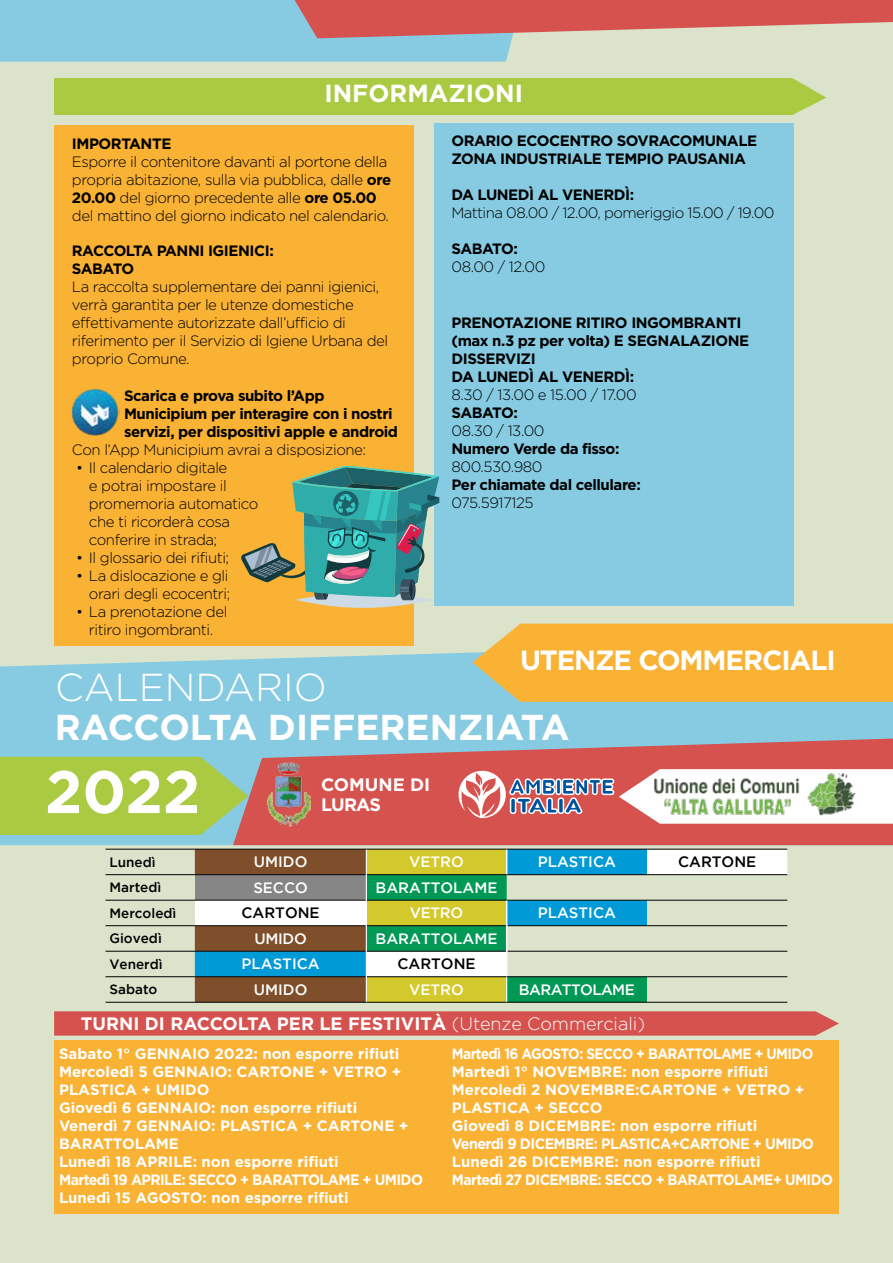
<style>
.page{position:relative;width:893px;height:1263px;background:#dbe3cb}
.page>*{position:absolute;margin:0;border:0;box-sizing:border-box;transform-origin:0 0}
.t1{font:700 60px "Gotham";color:#fff}
.t2{font:300 38.85px "Gotham";color:#fff}
.t3{font:700 36px "Gotham";color:#fff}
.t4{font:700 27.75px "Gotham";letter-spacing:-.04em;color:#fff}
.t5{font:700 24.75px "Gotham";color:#fff}
.t6{font:700 18px/19.5px "Gotham";color:#fff}
.t7{font:300 15px/18px "Gotham";letter-spacing:-.03em;color:#000}
.t8{font:700 15px/18px "Gotham";letter-spacing:-.03em;color:#000}
.t9{font:700 15px/18px "Gotham";color:#fff;scale:.91 1}
.t10{font:700 15px/18px "Gotham";color:#fff}
.t11{font:500 15px "Gotham";color:#fff}
.t12{font:500 15px "Gotham";color:#000}
.t13{font:500 15px "Gotham";letter-spacing:-.04em;color:#fff}
.t14{font:500 13.5px "Gotham";color:#000}
.s1{font-weight:700}
.s2{font-weight:300}
</style>
<div class="page">
<svg style="left:0;top:0;width:893px;height:62px"></svg>
<div style="left:0;top:652px;width:893px;height:193px;background:#86cbe2"></div>
<svg style="left:233px;top:738px;width:660px;height:107px;background:#c76767"></svg>
<svg style="left:472px;top:624px;width:421px;height:78px;background:#f4b43d"></svg>
<svg style="left:459px;top:769px;width:434px;height:55px;background:#d3b6b1"></svg>
<svg style="left:0;top:757px;width:248px;height:78px;background:#a7c94e"></svg>
<svg style="left:647px;top:850px;width:140px;height:101px"></svg>
<hr style="left:106px;top:849px;width:89px;height:1px;background:#000">
<hr style="left:647px;top:849px;width:140px;height:1px;background:#000">
<hr style="left:106px;top:874px;width:89px;height:1px;background:#000">
<hr style="left:647px;top:874px;width:140px;height:1px;background:#000">
<hr style="left:106px;top:900px;width:89px;height:1px;background:#000">
<hr style="left:106px;top:925px;width:89px;height:1px;background:#000">
<hr style="left:106px;top:951px;width:89px;height:1px;background:#000">
<hr style="left:647px;top:951px;width:140px;height:1px;background:#000">
<hr style="left:106px;top:976px;width:89px;height:1px;background:#000">
<hr style="left:647px;top:976px;width:140px;height:1px;background:#000">
<hr style="left:106px;top:1002px;width:89px;height:1px;background:#000">
<hr style="left:195px;top:1002px;width:171px;height:1px;background:#000">
<hr style="left:366px;top:1002px;width:141px;height:1px;background:#000">
<hr style="left:507px;top:1002px;width:140px;height:1px;background:#000">
<hr style="left:647px;top:1002px;width:140px;height:1px;background:#000">
<hr style="left:647px;top:900px;width:140px;height:1px;background:#000">
<hr style="left:647px;top:925px;width:140px;height:1px;background:#000">
<svg style="left:195px;top:849px;width:452px;height:153px;background:#7ca280"></svg>
<img style="left:267px;top:762px;width:43px;height:65px">
<div style="left:434px;top:123px;width:359px;height:483px;background:#86cbe2"></div>
<div style="left:54px;top:125px;width:360px;height:521px;background:#f9b234"></div>
<img style="left:71px;top:389px;width:49px;height:47px">
<svg style="left:296px;top:592px;width:135px;height:16px"></svg>
<svg style="left:241px;top:466px;width:198px;height:134px"></svg>
<div style="left:54px;top:78px;width:772px;height:37px;background:#aaca41"></div>
<div style="left:54px;top:1040px;width:785px;height:174px;background:#f9b234"></div>
<div style="left:54px;top:1011px;width:785px;height:24px;background:#d5524e"></div>
<h3 class="t5" style="left:324px;top:79px;width:200px">INFORMAZIONI</h3>
<p class="t8" style="left:72px;top:134px;width:101px">IMPORTANTE</p>
<p class="t7" style="left:72px;top:152px;width:321px">Esporre il contenitore davanti al portone della propria abitazione, sulla via pubblica, dalle <span class="s1">ore 20.00</span> del giorno precedente alle <span class="s1">ore 05.00 </span>del mattino del giorno indicato nel calendario.</p>
<p class="t8" style="left:72px;top:242px;width:203px">RACCOLTA PANNI IGIENICI:<br>SABATO</p>
<p class="t7" style="left:72px;top:278px;width:318px">La raccolta supplementare dei panni igienici, verrà garantita per le utenze domestiche effettivamente autorizzate dall’ufficio di riferimento per il Servizio di Igiene Urbana del proprio Comune.</p>
<p class="t8" style="left:124px;top:386px;width:276px">Scarica e prova subito l’App<br>Municipium per interagire con i nostri servizi, per dispositivi apple e android</p>
<p class="t7" style="left:72px;top:440px;width:296px">Con l’App Municipium avrai a disposizione:</p>
<p class="t7" style="left:89px;top:458px;width:171px;text-indent:-13px">• Il calendario digitale<br>e potrai impostare il promemoria automatico che ti ricorderà cosa conferire in strada;</p>
<p class="t7" style="left:76px;top:548px;width:155px">• Il glossario dei rifiuti;</p>
<p class="t7" style="left:76px;top:566px;width:156px;text-align:right">• La dislocazione e gli orari degli ecocentri;</p>
<p class="t7" style="left:76px;top:602px;width:153px;text-align:center">• La prenotazione del ritiro ingombranti.</p>
<h2 class="t2" style="left:55px;top:666px;width:273px">CALENDARIO</h2>
<p class="t8" style="left:451px;top:132px;width:307px">ORARIO ECOCENTRO SOVRACOMUNALE<br>ZONA INDUSTRIALE TEMPIO PAUSANIA</p>
<p class="t8" style="left:451px;top:186px;width:184px">DA LUNEDÌ AL VENERDÌ:</p>
<p class="t7" style="left:451px;top:204px;width:324px">Mattina 08.00 / 12.00, pomeriggio 15.00 / 19.00</p>
<p class="t8" style="left:451px;top:240px;width:68px">SABATO:</p>
<p class="t7" style="left:451px;top:258px;width:95px">08.00 / 12.00</p>
<p class="t8" style="left:451px;top:313px;width:299px">PRENOTAZIONE RITIRO INGOMBRANTI (max n.3 pz per volta) E SEGNALAZIONE<br>DISSERVIZI<br>DA LUNEDÌ AL VENERDÌ:</p>
<p class="t7" style="left:451px;top:385px;width:187px">8.30 / 13.00 e 15.00 / 17.00</p>
<p class="t8" style="left:451px;top:403px;width:68px">SABATO:</p>
<p class="t7" style="left:451px;top:421px;width:95px">08.30 / 13.00</p>
<p class="t8" style="left:451px;top:439px;width:170px">Numero Verde da fisso:</p>
<p class="t7" style="left:451px;top:457px;width:93px">800.530.980</p>
<p class="t8" style="left:451px;top:475px;width:191px">Per chiamate dal cellulare:</p>
<p class="t7" style="left:451px;top:493px;width:84px">075.5917125</p>
<h3 class="t4" style="left:520px;top:644px;width:317px">UTENZE COMMERCIALI</h3>
<h3 class="t3" style="left:55px;top:707px;width:516px">RACCOLTA DIFFERENZIATA</h3>
<h1 class="t1" style="left:45px;top:757px;width:157px">2022</h1>
<p class="t6" style="left:321px;top:775px;width:111px">COMUNE DI<br>LURAS</p>
<p class="t14" style="left:109px;top:854px;width:48px">Lunedì</p>
<p class="t11" style="left:254px;top:853px;width:55px">UMIDO</p>
<p class="t11" style="left:409px;top:853px;width:56px">VETRO</p>
<p class="t11" style="left:538px;top:853px;width:80px">PLASTICA</p>
<p class="t12" style="left:678px;top:853px;width:80px">CARTONE</p>
<p class="t14" style="left:109px;top:880px;width:53px">Martedì</p>
<p class="t11" style="left:253px;top:879px;width:56px">SECCO</p>
<p class="t11" style="left:376px;top:879px;width:123px">BARATTOLAME</p>
<p class="t14" style="left:109px;top:905px;width:68px">Mercoledì</p>
<p class="t12" style="left:242px;top:904px;width:80px">CARTONE</p>
<p class="t11" style="left:410px;top:904px;width:55px">VETRO</p>
<p class="t11" style="left:538px;top:904px;width:80px">PLASTICA</p>
<p class="t14" style="left:109px;top:931px;width:54px">Giovedì</p>
<p class="t11" style="left:254px;top:930px;width:54px">UMIDO</p>
<p class="t11" style="left:376px;top:930px;width:123px">BARATTOLAME</p>
<p class="t14" style="left:109px;top:956px;width:55px">Venerdì</p>
<p class="t11" style="left:242px;top:955px;width:80px">PLASTICA</p>
<p class="t12" style="left:397px;top:955px;width:80px">CARTONE</p>
<p class="t14" style="left:109px;top:982px;width:49px">Sabato</p>
<p class="t11" style="left:254px;top:981px;width:55px">UMIDO</p>
<p class="t11" style="left:409px;top:981px;width:56px">VETRO</p>
<p class="t13" style="left:519px;top:981px;width:117px">BARATTOLAME</p>
<p class="t6" style="left:81px;top:1014px;width:566px">TURNI DI RACCOLTA PER LE FESTIVITÀ <span class="s2">(Utenze Commerciali)</span></p>
<p class="t10" style="left:59px;top:1044px;width:366px">Sabato 1° GENNAIO 2022: non esporre rifiuti Mercoledì 5 GENNAIO: CARTONE + VETRO + PLASTICA + UMIDO<br>Giovedì 6 GENNAIO: non esporre rifiuti<br>Venerdì 7 GENNAIO: PLASTICA + CARTONE + BARATTOLAME<br>Lunedì 18 APRILE: non esporre rifiuti<br>Martedì 19 APRILE: SECCO + BARATTOLAME + UMIDO Lunedì 15 AGOSTO: non esporre rifiuti</p>
<p class="t9" style="left:452px;top:1044px;width:420px">Martedì 16 AGOSTO: SECCO + BARATTOLAME + UMIDO Martedì 1° NOVEMBRE: non esporre rifiuti Mercoledì 2 NOVEMBRE:CARTONE + VETRO + PLASTICA + SECCO<br>Giovedì 8 DICEMBRE: non esporre rifiuti<br>Venerdì 9 DICEMBRE: PLASTICA+CARTONE + UMIDO Lunedì 26 DICEMBRE: non esporre rifiuti<br>Martedì 27 DICEMBRE: SECCO + BARATTOLAME+ UMIDO</p>
</div>
